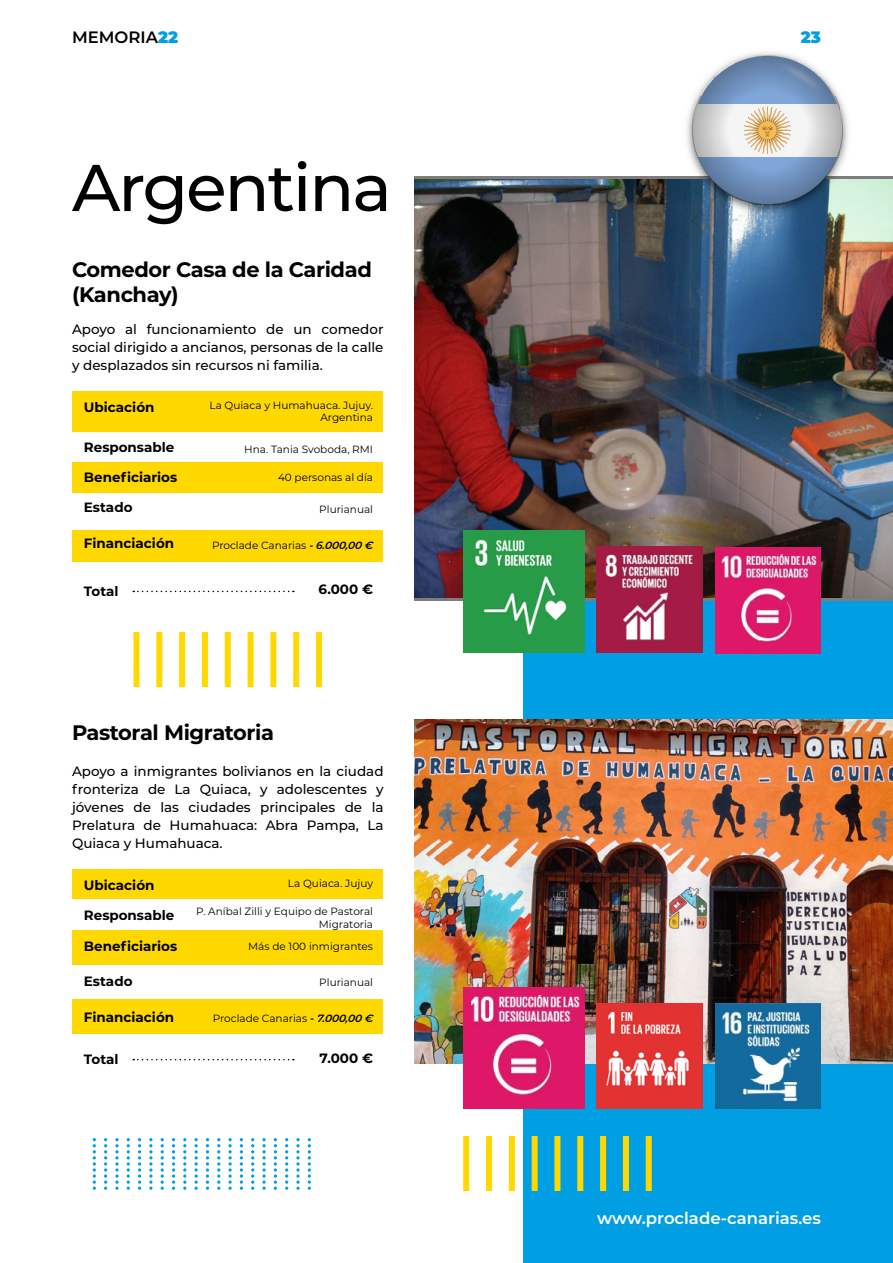
<style>
.page{position:relative;width:893px;height:1263px;background:#fff}
.page>*{position:absolute;margin:0;border:0;box-sizing:border-box;transform-origin:0 0}
.t1{font:500 66px "Montserrat";letter-spacing:-.03em;color:#000}
.t2{font:700 21px/25.2px "Montserrat";letter-spacing:-.02em;color:#000}
.t3{font:600 16.5px "Montserrat";color:#fff}
.t4{font:600 16.5px "Montserrat";color:#000}
.t5{font:900 16.5px "Montserrat";color:#009fe3}
.t6{font:500 13.5px/18px "Montserrat";color:#000;text-align:justify}
.t7{font:700 13.5px "Montserrat";color:#000}
.t8{font:10.5px/12.6px "Montserrat";color:#000;text-align:right}
.s1{font-weight:900;color:#009fe3}
.s2{font-weight:600;font-style:italic}
</style>
<div class="page">
<div style="left:524px;top:208px;width:369px;height:1055px;background:#009fe3"></div>
<div style="left:72px;top:530px;width:310px;height:31px;background:#ffd800"></div>
<div style="left:72px;top:999px;width:310px;height:34px;background:#ffd800"></div>
<div style="left:72px;top:391px;width:310px;height:41px;background:#ffd800"></div>
<div style="left:72px;top:869px;width:310px;height:30px;background:#ffd800"></div>
<div style="left:72px;top:930px;width:310px;height:35px;background:#ffd800"></div>
<div style="left:72px;top:463px;width:310px;height:30px;background:#ffd800"></div>
<svg style="left:133px;top:591px;width:161px;height:1px"></svg>
<svg style="left:133px;top:1059px;width:161px;height:1px"></svg>
<img style="left:414px;top:179px;width:479px;height:419px">
<img style="left:414px;top:720px;width:479px;height:344px">
<svg style="left:93px;top:1138px;width:3px;height:52px"></svg>
<svg style="left:104px;top:1138px;width:3px;height:52px"></svg>
<svg style="left:115px;top:1138px;width:4px;height:52px"></svg>
<svg style="left:127px;top:1138px;width:3px;height:52px"></svg>
<svg style="left:138px;top:1138px;width:3px;height:52px"></svg>
<svg style="left:149px;top:1138px;width:4px;height:52px"></svg>
<svg style="left:161px;top:1138px;width:3px;height:52px"></svg>
<svg style="left:172px;top:1138px;width:3px;height:52px"></svg>
<svg style="left:183px;top:1138px;width:3px;height:52px"></svg>
<svg style="left:195px;top:1138px;width:3px;height:52px"></svg>
<svg style="left:206px;top:1138px;width:3px;height:52px"></svg>
<svg style="left:217px;top:1138px;width:3px;height:52px"></svg>
<svg style="left:228px;top:1138px;width:4px;height:52px"></svg>
<svg style="left:240px;top:1138px;width:3px;height:52px"></svg>
<svg style="left:251px;top:1138px;width:3px;height:52px"></svg>
<svg style="left:262px;top:1138px;width:4px;height:52px"></svg>
<svg style="left:274px;top:1138px;width:3px;height:52px"></svg>
<svg style="left:285px;top:1138px;width:3px;height:52px"></svg>
<svg style="left:296px;top:1138px;width:4px;height:52px"></svg>
<svg style="left:308px;top:1138px;width:3px;height:52px"></svg>
<div style="left:646px;top:1136px;width:6px;height:55px;background:#ffd800"></div>
<div style="left:463px;top:1136px;width:6px;height:55px;background:#ffd800"></div>
<div style="left:486px;top:1136px;width:6px;height:55px;background:#ffd800"></div>
<div style="left:509px;top:1136px;width:6px;height:55px;background:#ffd800"></div>
<div style="left:532px;top:1136px;width:6px;height:55px;background:#ffd800"></div>
<div style="left:554px;top:1136px;width:6px;height:55px;background:#ffd800"></div>
<div style="left:577px;top:1136px;width:6px;height:55px;background:#ffd800"></div>
<div style="left:600px;top:1136px;width:6px;height:55px;background:#ffd800"></div>
<div style="left:623px;top:1136px;width:6px;height:55px;background:#ffd800"></div>
<div style="left:316px;top:632px;width:6px;height:55px;background:#ffd800"></div>
<div style="left:133px;top:632px;width:6px;height:55px;background:#ffd800"></div>
<div style="left:156px;top:632px;width:6px;height:55px;background:#ffd800"></div>
<div style="left:179px;top:632px;width:6px;height:55px;background:#ffd800"></div>
<div style="left:202px;top:632px;width:6px;height:55px;background:#ffd800"></div>
<div style="left:225px;top:632px;width:6px;height:55px;background:#ffd800"></div>
<div style="left:248px;top:632px;width:6px;height:55px;background:#ffd800"></div>
<div style="left:270px;top:632px;width:6px;height:55px;background:#ffd800"></div>
<div style="left:293px;top:632px;width:6px;height:55px;background:#ffd800"></div>
<img style="left:597px;top:1003px;width:106px;height:106px">
<img style="left:597px;top:546px;width:106px;height:106px">
<img style="left:715px;top:1003px;width:106px;height:106px">
<img style="left:715px;top:548px;width:106px;height:106px">
<img style="left:463px;top:988px;width:121px;height:121px">
<img style="left:463px;top:531px;width:121px;height:121px">
<img style="left:681px;top:52px;width:173px;height:167px">
<img style="left:693px;top:55px;width:146px;height:146px">
<img style="left:839px;top:55px;width:3px;height:150px">
<img style="left:693px;top:201px;width:136px;height:4px">
<svg style="left:829px;top:201px;width:10px;height:4px"></svg>
<p class="t4" style="left:72px;top:25px;width:108px">MEMORIA<span class="s1">22</span></p>
<p class="t5" style="left:801px;top:25px;width:22px">23</p>
<h1 class="t1" style="left:72px;top:142px;width:321px">Argentina</h1>
<h2 class="t2" style="left:72px;top:256px;width:301px">Comedor Casa de la Caridad (Kanchay)</h2>
<p class="t6" style="left:72px;top:320px;width:313px">Apoyo al funcionamiento de un comedor social dirigido a ancianos, personas de la calle y desplazados sin recursos ni familia.</p>
<p class="t7" style="left:84px;top:397px;width:72px">Ubicación</p>
<p class="t7" style="left:84px;top:438px;width:92px">Responsable</p>
<p class="t7" style="left:84px;top:468px;width:95px">Beneficiarios</p>
<p class="t7" style="left:84px;top:498px;width:50px">Estado</p>
<p class="t7" style="left:84px;top:534px;width:92px">Financiación</p>
<p class="t7" style="left:84px;top:581px;width:36px">Total</p>
<p class="t8" style="left:209px;top:398px;width:165px">La Quiaca y Humahuaca. Jujuy.<br>Argentina</p>
<p class="t8" style="left:244px;top:442px;width:130px">Hna. Tania Svoboda, RMI</p>
<p class="t8" style="left:278px;top:471px;width:97px">40 personas al día</p>
<p class="t8" style="left:319px;top:502px;width:55px">Plurianual</p>
<p class="t8" style="left:212px;top:538px;width:164px">Proclade Canarias <span class="s2">- 6.000,00 €</span></p>
<p class="t7" style="left:319px;top:580px;width:56px">6.000 €</p>
<h2 class="t2" style="left:72px;top:719px;width:203px">Pastoral Migratoria</h2>
<p class="t6" style="left:72px;top:761px;width:313px">Apoyo a inmigrantes bolivianos en la ciudad fronteriza de La Quiaca, y adolescentes y jóvenes de las ciudades principales de la Prelatura de Humahuaca: Abra Pampa, La Quiaca y Humahuaca.</p>
<p class="t7" style="left:84px;top:875px;width:72px">Ubicación</p>
<p class="t7" style="left:84px;top:905px;width:92px">Responsable</p>
<p class="t7" style="left:84px;top:937px;width:95px">Beneficiarios</p>
<p class="t7" style="left:84px;top:971px;width:50px">Estado</p>
<p class="t7" style="left:84px;top:1007px;width:92px">Financiación</p>
<p class="t7" style="left:84px;top:1049px;width:36px">Total</p>
<p class="t8" style="left:288px;top:876px;width:87px">La Quiaca. Jujuy</p>
<p class="t8" style="left:196px;top:905px;width:178px">P. Aníbal Zilli y Equipo de Pastoral<br>Migratoria</p>
<p class="t8" style="left:248px;top:940px;width:126px">Más de 100 inmigrantes</p>
<p class="t8" style="left:319px;top:976px;width:55px">Plurianual</p>
<p class="t8" style="left:213px;top:1012px;width:163px">Proclade Canarias <span class="s2">- 7.000,00 €</span></p>
<p class="t7" style="left:320px;top:1048px;width:55px">7.000 €</p>
<p class="t3" style="left:597px;top:1206px;width:225px">www.proclade-canarias.es</p>
</div>
